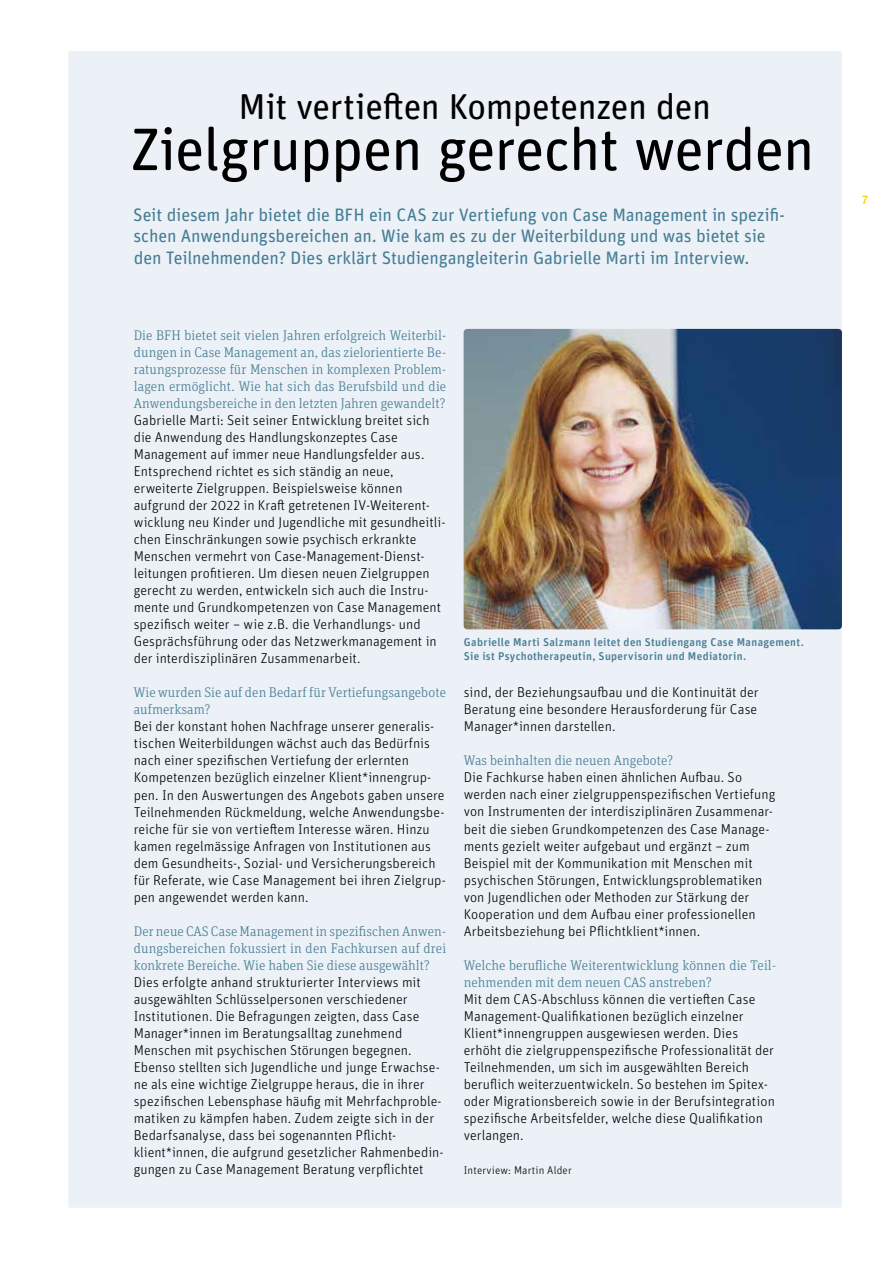
<style>
.page{position:relative;width:893px;height:1263px;background:#fff}
.page>*{position:absolute;margin:0;border:0;box-sizing:border-box;transform-origin:0 0}
.t1{font:60px "Unit Rounded Pro";letter-spacing:-.02em;color:#000}
.t2{font:36px "Unit Rounded Pro";letter-spacing:-.015em;color:#000}
.t3{font:18px/21.3px "Unit Rounded Pro";letter-spacing:-.01em;color:#467d95}
.t4{font:300 14.25px/17px "Unit Rounded Pro";letter-spacing:.005em;color:#000}
.t5{font:300 13.95px/17px "Unit Slab Pro";letter-spacing:.005em;color:#467d95;text-align:justify}
.t6{font:500 12px "Unit Rounded Pro";color:#fc0}
.t7{font:500 11.25px/13.6px "Unit Rounded Pro";letter-spacing:.03em;color:#467d95}
.t8{font:300 11.25px "Unit Rounded Pro";letter-spacing:.015em;color:#000}
</style>
<div class="page">
<div style="left:68px;top:51px;width:774px;height:1157px;background:#ebf1f6;border-radius:2px"></div>
<img style="left:464px;top:329px;width:378px;height:300px">
<h2 class="t2" style="left:239px;top:82px;width:474px">Mit vertieften Kompetenzen den</h2>
<h1 class="t1" style="left:131px;top:108px;width:685px">Zielgruppen gerecht werden</h1>
<p class="t3" style="left:133px;top:203px;width:653px">Seit diesem Jahr bietet die BFH ein CAS zur Vertiefung von Case Management in spezifi&shy;schen Anwendungsbereichen an. Wie kam es zu der Weiterbildung und was bietet sie den Teilnehmenden? Dies erklärt Studiengangleiterin Gabrielle Marti im Interview.</p>
<p class="t5" style="left:134px;top:326px;width:314px">Die BFH bietet seit vielen Jahren erfolgreich Weiterbil&shy;dungen in Case Management an, das zielorientierte Be&shy;ratungsprozesse für Menschen in komplexen Problem&shy;lagen ermöglicht. Wie hat sich das Berufsbild und die Anwendungsbereiche in den letzten Jahren gewandelt?</p>
<p class="t4" style="left:134px;top:412px;width:313px">Gabrielle Marti: Seit seiner Entwicklung breitet sich die Anwendung des Handlungskonzeptes Case Management auf immer neue Handlungsfelder aus.<br>Entsprechend richtet es sich ständig an neue, erweiterte Zielgruppen. Beispielsweise können aufgrund der 2022 in Kraft getretenen IV-Weiterent&shy;wicklung neu Kinder und Jugendliche mit gesundheitli&shy;chen Einschränkungen sowie psychisch erkrankte Menschen vermehrt von Case-Management-Dienst&shy;leitungen profitieren. Um diesen neuen Zielgruppen gerecht zu werden, entwickeln sich auch die Instru&shy;mente und Grundkompetenzen von Case Management spezifisch weiter – wie z.B. die Verhandlungs- und Gesprächsführung oder das Netzwerkmanagement in der interdisziplinären Zusammenarbeit.</p>
<p class="t5" style="left:134px;top:684px;width:314px">Wie wurden Sie auf den Bedarf für Vertiefungsangebote aufmerksam?</p>
<p class="t4" style="left:134px;top:718px;width:314px">Bei der konstant hohen Nachfrage unserer generalis&shy;tischen Weiterbildungen wächst auch das Bedürfnis nach einer spezifischen Vertiefung der erlernten Kompetenzen bezüglich einzelner Klient*innengrup&shy;pen. In den Auswertungen des Angebots gaben unsere Teilnehmenden Rückmeldung, welche Anwendungsbe&shy;reiche für sie von vertieftem Interesse wären. Hinzu kamen regelmässige Anfragen von Institutionen aus dem Gesundheits-, Sozial- und Versicherungsbereich für Referate, wie Case Management bei ihren Zielgrup&shy;pen angewendet werden kann.</p>
<p class="t5" style="left:134px;top:922px;width:314px">Der neue CAS Case Management in spezifischen Anwen&shy;dungsbereichen fokussiert in den Fachkursen auf drei konkrete Bereiche. Wie haben Sie diese ausgewählt?</p>
<p class="t4" style="left:134px;top:973px;width:311px">Dies erfolgte anhand strukturierter Interviews mit ausgewählten Schlüsselpersonen verschiedener Institutionen. Die Befragungen zeigten, dass Case Manager*innen im Beratungsalltag zunehmend Menschen mit psychischen Störungen begegnen.<br>Ebenso stellten sich Jugendliche und junge Erwachse&shy;ne als eine wichtige Zielgruppe heraus, die in ihrer spezifischen Lebensphase häufig mit Mehrfachproble&shy;matiken zu kämpfen haben. Zudem zeigte sich in der Bedarfsanalyse, dass bei sogenannten Pflicht&shy;klient*innen, die aufgrund gesetzlicher Rahmenbedin&shy;gungen zu Case Management Beratung verpflichtet</p>
<p class="t7" style="left:464px;top:635px;width:341px">Gabrielle Marti Salzmann leitet den Studiengang Case Management.<br>Sie ist Psychotherapeutin, Supervisorin und Mediatorin.</p>
<p class="t4" style="left:464px;top:684px;width:296px;text-align:justify">sind, der Beziehungsaufbau und die Kontinuität der Beratung eine besondere Herausforderung für Case Manager*innen darstellen.</p>
<p class="t5" style="left:464px;top:752px;width:211px">Was beinhalten die neuen Angebote?</p>
<p class="t4" style="left:464px;top:769px;width:313px">Die Fachkurse haben einen ähnlichen Aufbau. So werden nach einer zielgruppenspezifischen Vertiefung von Instrumenten der interdisziplinären Zusammenar&shy;beit die sieben Grundkompetenzen des Case Manage&shy;ments gezielt weiter aufgebaut und ergänzt – zum Beispiel mit der Kommunikation mit Menschen mit psychischen Störungen, Entwicklungsproblematiken von Jugendlichen oder Methoden zur Stärkung der Kooperation und dem Aufbau einer professionellen Arbeitsbeziehung bei Pflichtklient*innen.</p>
<p class="t5" style="left:464px;top:956px;width:314px">Welche berufliche Weiterentwicklung können die Teil&shy;nehmenden mit dem neuen CAS anstreben?</p>
<p class="t4" style="left:464px;top:990px;width:313px">Mit dem CAS-Abschluss können die vertieften Case Management-Qualifikationen bezüglich einzelner Klient*innengruppen ausgewiesen werden. Dies erhöht die zielgruppenspezifische Professionalität der Teilnehmenden, um sich im ausgewählten Bereich beruflich weiterzuentwickeln. So bestehen im Spitex&shy;oder Migrationsbereich sowie in der Berufsintegration spezifische Arbeitsfelder, welche diese Qualifikation verlangen.</p>
<p class="t8" style="left:464px;top:1162px;width:110px">Interview: Martin Alder</p>
<p class="t6" style="left:862px;top:191px;width:8px">7</p>
</div>
